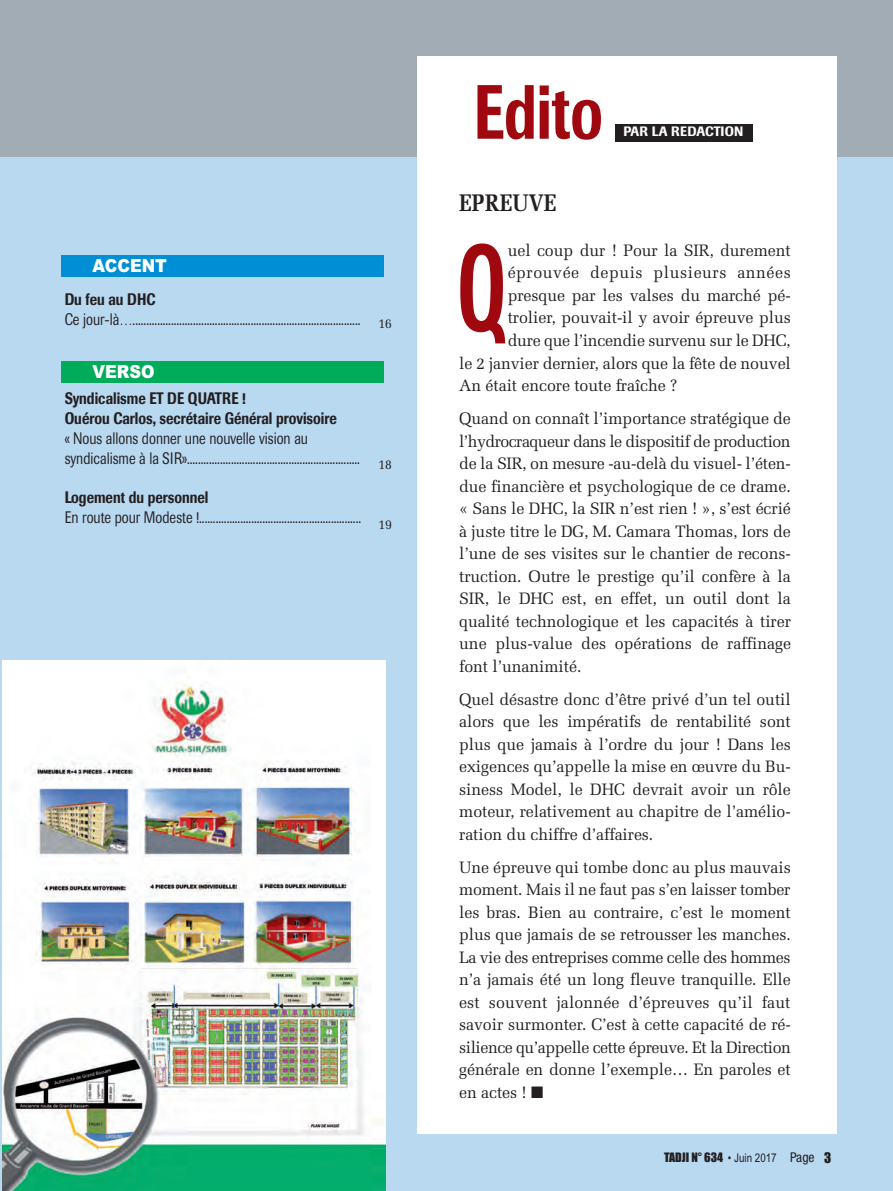
<style>
.page{position:relative;width:893px;height:1191px;background:#fff}
.page>*{position:absolute;margin:0;border:0;box-sizing:border-box;transform-origin:0 0}
.t1{font:500 120.3px "Imago";color:#9f080e;scale:.55 1}
.t2{font:500 75.9px "Imago";color:#9f080e;scale:.74 1}
.t3{font:700 24px "Melior";color:#231f20;scale:.87 1}
.t4{font:900 18px "Arial";color:#fff;scale:.9 1}
.t5{font:16.5px/22.5px "Melior";letter-spacing:-.005em;color:#231f20;text-align:justify}
.t6{font:16.5px/19.8px "Imago";color:#231f20;scale:.8 1}
.t7{font:500 16.5px/19.8px "Imago";color:#231f20;scale:.8 1}
.t8{font:16.5px "Melior";letter-spacing:.035em;color:#231f20}
.t9{font:500 13.5px "Imago";letter-spacing:.02em;color:#fff;scale:.94 1}
.t10{font:13.5px "Melior";color:#231f20;scale:.9 1}
.t11{font:condensed 13.5px "Helvetica Neue";color:#231f20}
.t12{font:13.5px "Impact";color:#231f20}
.t13{font:12px "Impact";color:#231f20}
.s1{font-family:"Arial Narrow"}
</style>
<div class="page">
<div style="left:0;top:153px;width:893px;height:1038px;background:#b9d9f1"></div>
<div style="left:0;top:0;width:893px;height:157px;background:#a1acb4"></div>
<div style="left:417px;top:56px;width:420px;height:1078px;background:#fff"></div>
<div style="left:615px;top:124px;width:137px;height:18px;background:#231f20"></div>
<div style="left:61px;top:255px;width:322px;height:22px;background:#008fd5"></div>
<div style="left:61px;top:361px;width:322px;height:21px;background:#00ac5a"></div>
<img style="left:3px;top:661px;width:383px;height:530px">
<p class="t4" style="left:93px;top:255px;width:84px">ACCENT</p>
<p class="t7" style="left:65px;top:291px;width:115px">Du feu au DHC</p>
<p class="t6" style="left:65px;top:311px;width:371px">Ce jour-là…...................................................................................</p>
<p class="t4" style="left:93px;top:361px;width:70px">VERSO</p>
<p class="t7" style="left:65px;top:390px;width:342px">Syndicalisme ET DE QUATRE !<br>Ouérou Carlos, secrétaire Général provisoire</p>
<p class="t6" style="left:65px;top:429px;width:371px">« Nous allons donner une nouvelle vision au syndicalisme à la SIR»...............................................................</p>
<p class="t7" style="left:65px;top:489px;width:181px">Logement du personnel</p>
<p class="t6" style="left:65px;top:509px;width:372px">En route pour Modeste !...........................................................</p>
<p class="t10" style="left:378px;top:315px;width:17px">16</p>
<p class="t10" style="left:378px;top:456px;width:17px">18</p>
<p class="t10" style="left:378px;top:516px;width:17px">19</p>
<h2 class="t2" style="left:474px;top:85px;width:176px">Edito</h2>
<p class="t9" style="left:623px;top:127px;width:129px">PAR LA REDACTION</p>
<h3 class="t3" style="left:459px;top:189px;width:113px">EPREUVE</h3>
<p class="t5" style="left:508px;top:239px;width:285px">uel coup dur ! Pour la SIR, durement</p>
<p class="t8" style="left:508px;top:263px;width:285px">éprouvée depuis plusieurs années</p>
<p class="t5" style="left:508px;top:284px;width:285px">presque par les valses du marché pé-</p>
<p class="t5" style="left:508px;top:306px;width:285px">trolier, pouvait-il y avoir épreuve plus</p>
<p class="t5" style="left:508px;top:329px;width:284px">dure que l’incendie survenu sur le DHC,</p>
<p class="t5" style="left:459px;top:351px;width:333px">le 2 janvier dernier, alors que la fête de nouvel</p>
<p class="t5" style="left:459px;top:374px;width:220px">An était encore toute fraîche ?</p>
<p class="t5" style="left:459px;top:407px;width:333px">Quand on connaît l’importance stratégique de l’hydrocraqueur dans le dispositif de production de la SIR, on mesure -au-delà du visuel- l’éten&shy;due financière et psychologique de ce drame. « Sans le DHC, la SIR n’est rien ! », s’est écrié à juste titre le DG, M. Camara Thomas, lors de l’une de ses visites sur le chantier de recons&shy;truction. Outre le prestige qu’il confère à la SIR, le DHC est, en effet, un outil dont la qualité technologique et les capacités à tirer une plus-value des opérations de raffinage font l’unanimité.</p>
<p class="t5" style="left:459px;top:688px;width:333px">Quel désastre donc d’être privé d’un tel outil alors que les impératifs de rentabilité sont plus que jamais à l’ordre du jour ! Dans les exigences qu’appelle la mise en œuvre du Bu&shy;siness Model, le DHC devrait avoir un rôle moteur, relativement au chapitre de l’amélio&shy;ration du chiffre d’affaires.</p>
<p class="t5" style="left:459px;top:856px;width:333px">Une épreuve qui tombe donc au plus mauvais moment. Mais il ne faut pas s’en laisser tomber les bras. Bien au contraire, c’est le moment plus que jamais de se retrousser les manches.<br>La vie des entreprises comme celle des hommes n’a jamais été un long fleuve tranquille. Elle est souvent jalonnée d’épreuves qu’il faut savoir surmonter. C’est à cette capacité de ré&shy;silience qu’appelle cette épreuve. Et la Direction générale en donne l’exemple… En paroles et en actes ! ■</p>
<h1 class="t1" style="left:458px;top:245px;width:89px">Q</h1>
<p class="t13" style="left:664px;top:1151px;width:114px">TADJI N° 634 <span class="s1">• Juin 2017</span></p>
<p class="t12" style="left:824px;top:1150px;width:9px">3</p>
<p class="t11" style="left:790px;top:1152px;width:26px">Page</p>
</div>
